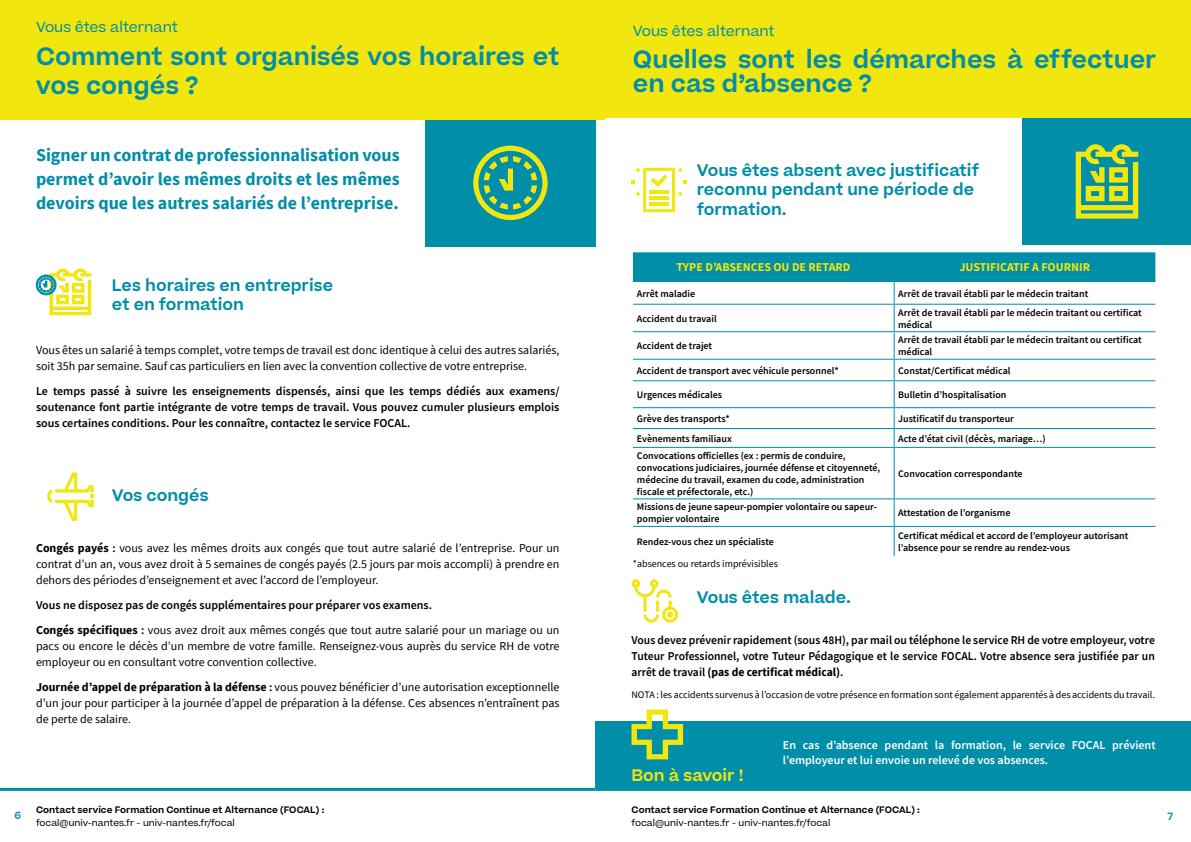
<style>
.page{position:relative;width:1191px;height:842px;background:#fff}
.page>*{position:absolute;margin:0;border:0;box-sizing:border-box;transform-origin:0 0}
.t1{font:600 24px/28.8px "Beatrice";color:#008ea8}
.t2{font:700 18px/24px "Source Sans Pro";color:#008ea8;text-align:justify}
.t3{font:600 16px/19.2px "Beatrice";color:#008ea8}
.t4{font:600 16px "Beatrice";color:#f1e60d}
.t5{font:14px "Beatrice";color:#008ea8}
.t6{font:12px/16px "Source Sans Pro";color:#000}
.t7{font:600 12px/16px "Source Sans Pro";color:#000;text-align:justify}
.t8{font:600 12px/16px "Source Sans Pro";color:#fff}
.t9{font:700 12px "Source Sans Pro";color:#f1e60d}
.t10{font:600 10px/12px "Source Sans Pro";color:#000}
.t11{font:10px "Source Sans Pro";color:#000}
.t12{font:600 10px "Beatrice";color:#008ea8}
.t13{font:600 9px "Beatrice";color:#000}
.t14{font:9px "Beatrice";color:#000}
.s1{font-weight:700}
.s2{font-weight:600}
.s3{font-weight:400}
</style>
<div class="page">
<div style="left:425px;top:119px;width:170px;height:128px;background:#008ea8"></div>
<div style="left:0;top:0;width:604px;height:119px;background:#f1e60d"></div>
<svg style="left:473px;top:146px;width:74px;height:74px"></svg>
<hr style="left:0;top:788px;width:595px;height:3px;background:#008ea8">
<svg style="left:36px;top:269px;width:55px;height:46px"></svg>
<svg style="left:47px;top:472px;width:47px;height:49px"></svg>
<div style="left:1023px;top:118px;width:168px;height:127px;background:#008ea8"></div>
<div style="left:587px;top:0;width:604px;height:118px;background:#f1e60d"></div>
<svg style="left:1075px;top:144px;width:63px;height:75px"></svg>
<svg style="left:631px;top:579px;width:47px;height:44px"></svg>
<hr style="left:595px;top:788px;width:596px;height:3px;background:#008ea8">
<div style="left:595px;top:721px;width:596px;height:68px;background:#008ea8"></div>
<hr style="left:633px;top:447px;width:261px;height:1px;background:#008ea8">
<hr style="left:633px;top:498px;width:261px;height:1px;background:#008ea8">
<hr style="left:633px;top:526px;width:261px;height:1px;background:#008ea8">
<svg style="left:633px;top:252px;width:522px;height:195px"></svg>
<hr style="left:894px;top:447px;width:261px;height:1px;background:#008ea8">
<hr style="left:893px;top:448px;width:1px;height:50px;background:#008ea8">
<hr style="left:894px;top:498px;width:261px;height:1px;background:#008ea8">
<hr style="left:894px;top:526px;width:261px;height:1px;background:#008ea8">
<svg style="left:893px;top:499px;width:1px;height:57px"></svg>
<svg style="left:631px;top:168px;width:55px;height:44px"></svg>
<svg style="left:631px;top:709px;width:52px;height:50px"></svg>
<h3 class="t5" style="left:36px;top:18px;width:143px">Vous êtes alternant</h3>
<h1 class="t1" style="left:36px;top:42px;width:525px">Comment sont organisés vos horaires et vos congés ?</h1>
<h2 class="t2" style="left:36px;top:142px;width:365px">Signer un contrat de professionnalisation vous permet d’avoir les mêmes droits et les mêmes devoirs que les autres salariés de l’entreprise.</h2>
<h3 class="t3" style="left:112px;top:275px;width:223px">Les horaires en entreprise et en formation</h3>
<p class="t6" style="left:36px;top:342px;width:525px">Vous êtes un salarié à temps complet, votre temps de travail est donc identique à celui des autres salariés, soit 35h par semaine. Sauf cas particuliers en lien avec la convention collective de votre entreprise.</p>
<p class="t7" style="left:36px;top:383px;width:525px">Le temps passé à suivre les enseignements dispensés, ainsi que les temps dédiés aux examens/ soutenance font partie intégrante de votre temps de travail. Vous pouvez cumuler plusieurs emplois sous certaines conditions. Pour les connaître, contactez le service FOCAL.</p>
<h3 class="t3" style="left:112px;top:485px;width:98px">Vos congés</h3>
<p class="t6" style="left:36px;top:540px;width:525px;text-align:justify"><span class="s1">Congés payés</span> <span class="s2">:</span> vous avez les mêmes droits aux congés que tout autre salarié de l’entreprise. Pour un contrat d’un an, vous avez droit à 5 semaines de congés payés (2.5 jours par mois accompli) à prendre en dehors des périodes d’enseignement et avec l’accord de l’employeur.</p>
<p class="t7" style="left:36px;top:592px;width:525px;line-height:25px">Vous ne disposez pas de congés supplémentaires pour préparer vos examens.<br><span class="s1">Congés spécifiques</span> : <span class="s3">vous avez droit aux mêmes congés que tout autre salarié pour un mariage ou un</span></p>
<p class="t6" style="left:36px;top:638px;width:525px">pacs ou encore le décès d’un membre de votre famille. Renseignez-vous auprès du service RH de votre employeur ou en consultant votre convention collective.</p>
<p class="t6" style="left:36px;top:679px;width:525px;text-align:justify"><span class="s1">Journée d’appel de préparation à la défense</span> <span class="s2">:</span> vous pouvez bénéficier d’une autorisation exceptionnelle d’un jour pour participer à la journée d’appel de préparation à la défense. Ces absences n’entraînent pas de perte de salaire.</p>
<h3 class="t5" style="left:633px;top:21px;width:143px">Vous êtes alternant</h3>
<h1 class="t1" style="left:633px;top:48px;width:525px;line-height:24px">Quelles sont les démarches à effectuer en cas d’absence ?</h1>
<h3 class="t3" style="left:697px;top:161px;width:284px">Vous êtes absent avec justificatif reconnu pendant une période de formation.</h3>
<p class="t9" style="left:676px;top:259px;width:176px">TYPE D’ABSENCES OU DE RETARD</p>
<p class="t9" style="left:959px;top:259px;width:132px">JUSTIFICATIF A FOURNIR</p>
<p class="t10" style="left:637px;top:287px;width:60px">Arrêt maladie</p>
<p class="t10" style="left:898px;top:287px;width:192px">Arrêt de travail établi par le médecin traitant</p>
<p class="t10" style="left:637px;top:312px;width:81px">Accident du travail</p>
<p class="t10" style="left:898px;top:306px;width:245px">Arrêt de travail établi par le médecin traitant ou certificat médical</p>
<p class="t10" style="left:637px;top:340px;width:77px">Accident de trajet</p>
<p class="t10" style="left:898px;top:334px;width:245px">Arrêt de travail établi par le médecin traitant ou certificat médical</p>
<p class="t10" style="left:637px;top:364px;width:203px">Accident de transport avec véhicule personnel*</p>
<p class="t10" style="left:898px;top:364px;width:114px">Constat/Certificat médical</p>
<p class="t10" style="left:637px;top:389px;width:87px">Urgences médicales</p>
<p class="t10" style="left:898px;top:389px;width:110px">Bulletin d’hospitalisation</p>
<p class="t10" style="left:637px;top:412px;width:94px">Grève des transports*</p>
<p class="t10" style="left:898px;top:412px;width:117px">Justificatif du transporteur</p>
<p class="t10" style="left:637px;top:432px;width:96px">Evènements familiaux</p>
<p class="t10" style="left:898px;top:432px;width:149px">Acte d’état civil (décès, mariage…)</p>
<p class="t10" style="left:637px;top:449px;width:245px">Convocations officielles (ex : permis de conduire, convocations judiciaires, journée défense et citoyenneté, médecine du travail, examen du code, administration fiscale et préfectorale, etc.)</p>
<p class="t10" style="left:898px;top:467px;width:126px">Convocation correspondante</p>
<p class="t10" style="left:637px;top:501px;width:241px">Missions de jeune sapeur-pompier volontaire ou sapeur&shy;pompier volontaire</p>
<p class="t10" style="left:898px;top:507px;width:114px">Attestation de l’organisme</p>
<p class="t10" style="left:637px;top:536px;width:138px">Rendez-vous chez un spécialiste</p>
<p class="t10" style="left:898px;top:530px;width:232px">Certificat médical et accord de l’employeur autorisant l’absence pour se rendre au rendez-vous</p>
<p class="t11" style="left:633px;top:557px;width:146px">*absences ou retards imprévisibles</p>
<h3 class="t3" style="left:697px;top:588px;width:156px">Vous êtes malade.</h3>
<p class="t7" style="left:631px;top:632px;width:525px">Vous devez prévenir rapidement (sous 48H), par mail ou téléphone le service RH de votre employeur, votre Tuteur Professionnel, votre Tuteur Pédagogique et le service FOCAL. Votre absence sera justifiée par un arrêt de travail <span class="s1">(pas de certificat médical)</span>.</p>
<p class="t11" style="left:631px;top:688px;width:525px">NOTA : les accidents survenus à l’occasion de votre présence en formation sont également apparentés à des accidents du travail.</p>
<h3 class="t4" style="left:631px;top:764px;width:113px">Bon à savoir !</h3>
<p class="t8" style="left:783px;top:736px;width:374px">En cas d’absence pendant la formation, le service FOCAL prévient l’employeur et lui envoie un relevé de vos absences.</p>
<p class="t13" style="left:36px;top:803px;width:290px">Contact service Formation Continue et Alternance (FOCAL) :</p>
<p class="t14" style="left:36px;top:817px;width:200px">focal@univ-nantes.fr - univ-nantes.fr/focal</p>
<p class="t13" style="left:631px;top:803px;width:290px">Contact service Formation Continue et Alternance (FOCAL) :</p>
<p class="t14" style="left:631px;top:817px;width:200px">focal@univ-nantes.fr - univ-nantes.fr/focal</p>
<p class="t12" style="left:14px;top:809px;width:8px">6</p>
<p class="t12" style="left:1167px;top:810px;width:7px">7</p>
</div>
